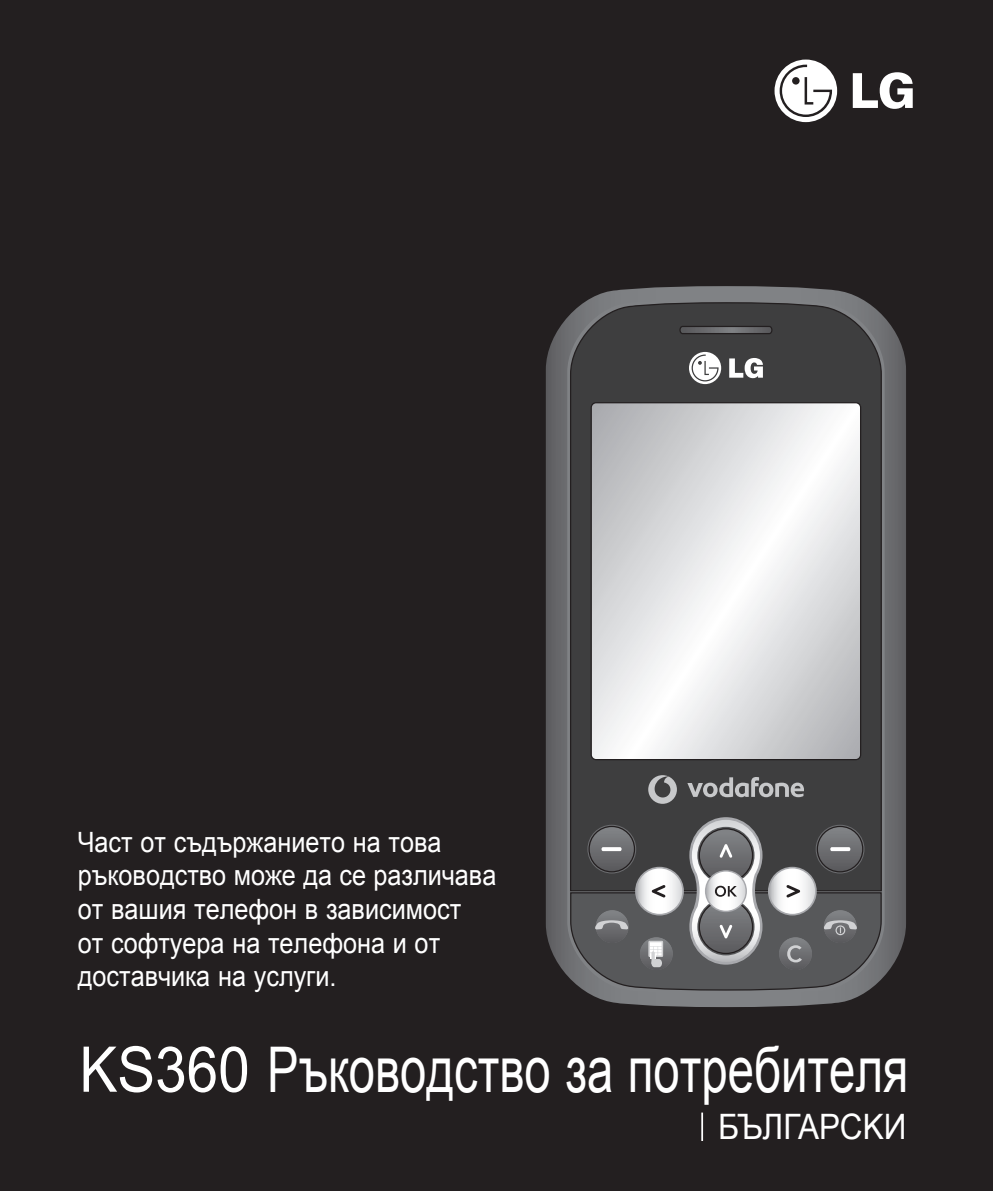
<style>
.page{position:relative;width:993px;height:1191px;background:#fff}
.page>*{position:absolute;margin:0;border:0;box-sizing:border-box;transform-origin:0 0}
.t1{font:63px "Arial";color:#fff;scale:.9 1}
.t2{font:35px "Arial";color:#fff;scale:.9 1}
.t3{font:28px/33.6px "Arial";color:#fff;scale:.9 1}
</style>
<div class="page">
<div style="left:0;top:0;width:992px;height:1191px;background:#231f20"></div>
<svg style="left:852px;top:72px;width:60px;height:37px"></svg>
<div style="left:774px;top:60px;width:62px;height:62px;background:#fff;border-radius:50%"></div>
<svg style="left:779px;top:65px;width:52px;height:52px"></svg>
<svg style="left:546px;top:286px;width:360px;height:722px;background:#8b8c8e"></svg>
<svg style="left:701px;top:1112px;width:1px;height:29px"></svg>
<p class="t3" style="left:78px;top:825px;width:466px">Част от съдържанието на това ръководство може да се различава от вашия телефон в зависимост<br>от софтуера на телефона и от доставчика на услуги.</p>
<h1 class="t1" style="left:79px;top:1034px;width:922px">KS360 Ръководство за потребителя</h1>
<p class="t2" style="left:717px;top:1107px;width:211px">БЪЛГАРСKИ</p>
</div>
